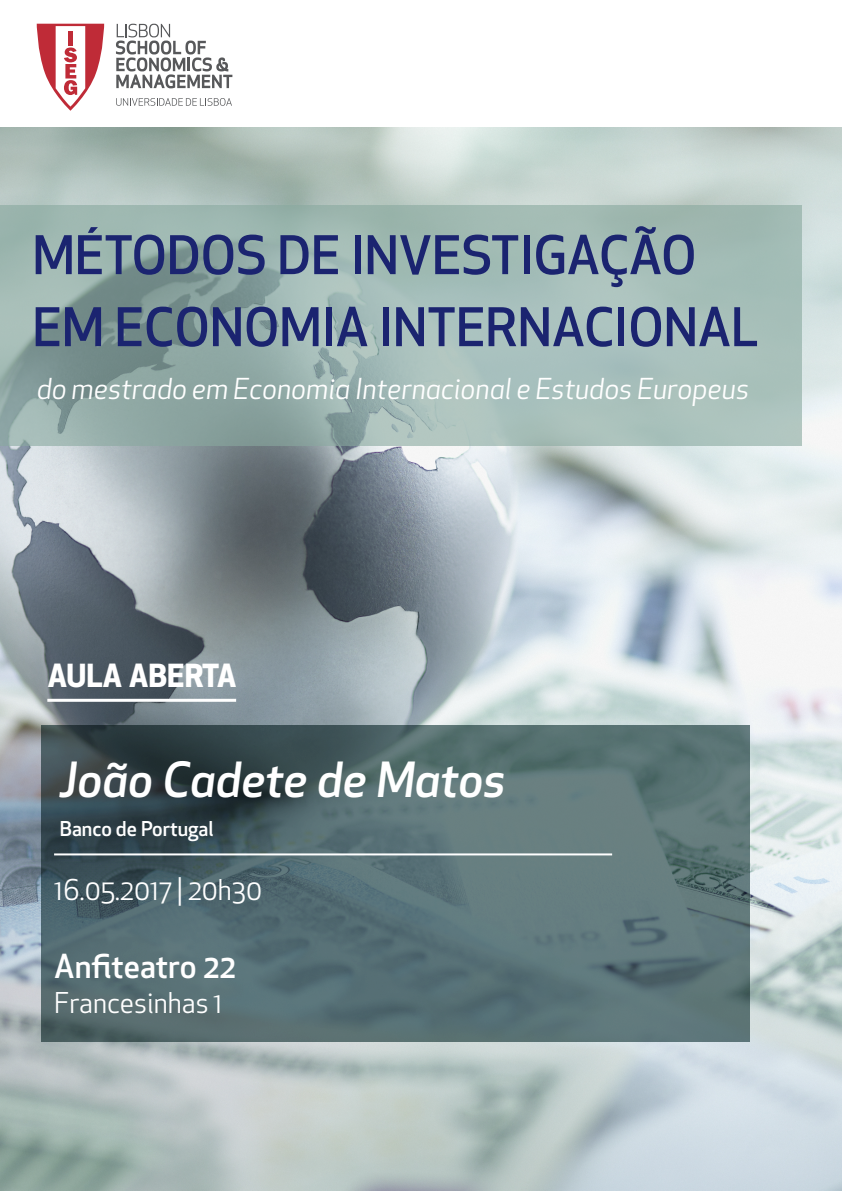
<style>
.page{position:relative;width:842px;height:1191px;background:#fff}
.page>*{position:absolute;margin:0;border:0;box-sizing:border-box;transform-origin:0 0}
.t1{font:500 51.9px/72px "Apex New";color:#1b2470}
.t2{font:italic 500 47.3px "Apex New";color:#fff}
.t3{font:500 32px "Apex New";color:#fff}
.t4{font:700 31.1px "Apex New";color:#fff}
.t5{font:italic 28.2px "Apex New";color:#fff}
.t6{font:28px "Apex New";color:#fff}
.t7{font:500 20px "Apex New";color:#fff}
</style>
<div class="page">
<img style="left:0;top:127px;width:842px;height:1064px">
<svg style="left:0;top:205px;width:802px;height:241px;background:#9cb5b0"></svg>
<svg style="left:41px;top:725px;width:709px;height:317px;background:#526a6e"></svg>
<hr style="left:54px;top:853px;width:558px;height:2px;background:#fff">
<svg style="left:116px;top:98px;width:116px;height:8px"></svg>
<svg style="left:116px;top:24px;width:116px;height:64px"></svg>
<svg style="left:37px;top:24px;width:67px;height:87px"></svg>
<hr style="left:47px;top:699px;width:189px;height:3px;background:#fff">
<h1 class="t1" style="left:33px;top:218px;width:727px">MÉTODOS DE INVESTIGAÇÃO<br>EM ECONOMIA INTERNACIONAL</h1>
<p class="t5" style="left:37px;top:371px;width:714px">do mestrado em Economia Internacional e Estudos Europeus</p>
<p class="t4" style="left:47px;top:652px;width:191px">AULA ABERTA</p>
<h2 class="t2" style="left:60px;top:748px;width:447px">João Cadete de Matos</h2>
<p class="t7" style="left:60px;top:815px;width:155px">Banco de Portugal</p>
<p class="t6" style="left:54px;top:872px;width:209px">16.05.2017 | 20h30</p>
<p class="t3" style="left:54px;top:945px;width:184px">Anfiteatro 22</p>
<p class="t6" style="left:54px;top:985px;width:170px">Francesinhas 1</p>
</div>
